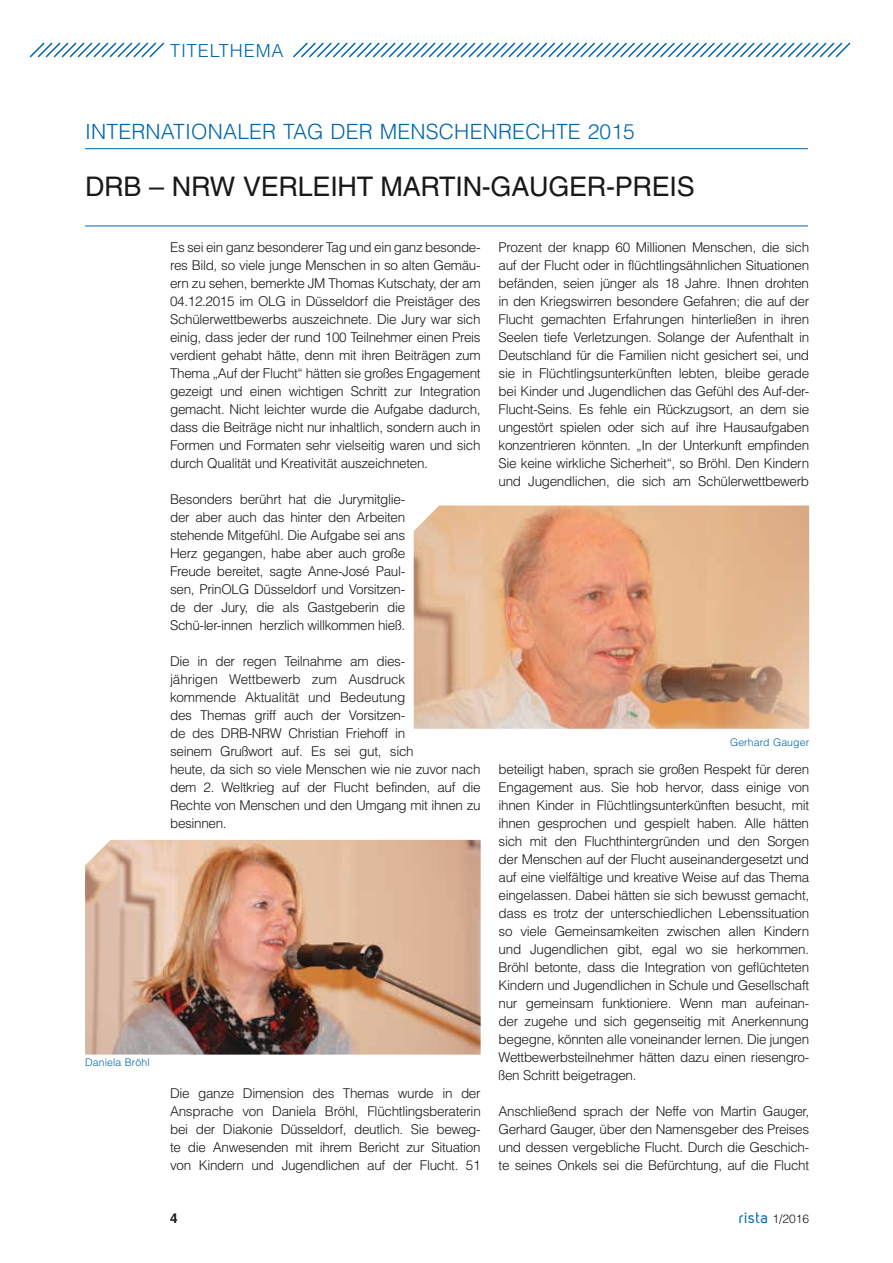
<style>
.page{position:relative;width:893px;height:1263px;background:#fff}
.page>*{position:absolute;margin:0;border:0;box-sizing:border-box;transform-origin:0 0}
.t1{font:27px "Helvetica";letter-spacing:-.01em;color:#1a1918}
.t2{font:300 21px "Helvetica";letter-spacing:.01em;color:#0067ab}
.t3{font:300 18px "Helvetica";color:#0067ab}
.t4{font:300 13.5px/18px "Helvetica";letter-spacing:-.025em;color:#1a1918;text-align:justify}
.t5{font:700 13.5px "Helvetica";color:#1a1918}
.t6{font:300 12px "Helvetica";color:#1a1918}
.t7{font:300 10.5px "Helvetica";letter-spacing:.01em;color:#0067ab}
.s1{font-family:"Uni Sans Regular";font-weight:400;font-size:15px;color:#0067ab}
</style>
<div class="page">
<hr style="left:85px;top:148px;width:723px;height:1px;background:#0067ab">
<hr style="left:85px;top:226px;width:723px;height:1px;background:#0067ab">
<img style="left:85px;top:840px;width:396px;height:214px">
<img style="left:414px;top:505px;width:395px;height:224px">
<svg style="left:29px;top:42px;width:822px;height:16px"></svg>
<h3 class="t3" style="left:170px;top:39px;width:24px">Titelthema</h3>
<h2 class="t2" style="left:85px;top:118px;width:21px">Internationaler</h2>
<h2 class="t2" style="left:283px;top:118px;width:62px">Tag der</h2>
<h2 class="t2" style="left:380px;top:118px;width:33px">Menschenrechte</h2>
<h2 class="t2" style="left:588px;top:118px;width:49px">2015</h2>
<h1 class="t1" style="left:85px;top:171px;width:611px">DRB – NRW VERLEIHT MARTIN-GAUGER-PREIS</h1>
<p class="t7" style="left:85px;top:1056px;width:66px">Daniela Bröhl</p>
<p class="t4" style="left:170px;top:238px;width:312px">Es sei ein ganz besonderer Tag und ein ganz besonde&shy;res Bild, so viele junge Menschen in so alten Gemäu&shy;ern zu sehen, bemerkte JM Thomas Kutschaty, der am 04.12.2015 im OLG in Düsseldorf die Preistäger des Schülerwettbewerbs auszeichnete. Die Jury war sich einig, dass jeder der rund 100 Teilnehmer einen Preis verdient gehabt hätte, denn mit ihren Beiträgen zum Thema „Auf der Flucht“ hätten sie großes Engagement gezeigt und einen wichtigen Schritt zur Integration gemacht. Nicht leichter wurde die Aufgabe dadurch, dass die Beiträge nicht nur inhaltlich, sondern auch in Formen und Formaten sehr vielseitig waren und sich durch Qualität und Kreativität auszeichneten.</p>
<p class="t4" style="left:170px;top:490px;width:237px">Besonders berührt hat die Jurymitglie&shy;der aber auch das hinter den Arbeiten stehende Mitgefühl. Die Aufgabe sei ans Herz gegangen, habe aber auch große Freude bereitet, sagte Anne-José Paul&shy;sen, PrinOLG Düsseldorf und Vorsitzen&shy;de der Jury, die als Gastgeberin die Schü-ler-innen herzlich willkommen hieß.</p>
<p class="t4" style="left:170px;top:652px;width:312px;text-align:left">Die in der regen Teilnahme am dies-<br>jährigen Wettbewerb zum Ausdruck<br>kommende Aktualität und Bedeutung<br>des Themas griff auch der Vorsitzen-<br>de des DRB-NRW Christian Friehoff in<br>seinem Grußwort auf. Es sei gut, sich<br>heute, da sich so viele Menschen wie nie zuvor nach dem 2. Weltkrieg auf der Flucht befinden, auf die Rechte von Menschen und den Umgang mit ihnen zu besinnen.</p>
<p class="t4" style="left:170px;top:1084px;width:312px">Die ganze Dimension des Themas wurde in der Ansprache von Daniela Bröhl, Flüchtlingsberaterin bei der Diakonie Düsseldorf, deutlich. Sie beweg&shy;te die Anwesenden mit ihrem Bericht zur Situation von Kindern und Jugendlichen auf der Flucht. 51</p>
<p class="t4" style="left:499px;top:238px;width:312px">Prozent der knapp 60 Millionen Menschen, die sich auf der Flucht oder in flüchtlingsähnlichen Situationen befänden, seien jünger als 18 Jahre. Ihnen drohten in den Kriegswirren besondere Gefahren; die auf der Flucht gemachten Erfahrungen hinterließen in ihren Seelen tiefe Verletzungen. Solange der Aufenthalt in Deutschland für die Familien nicht gesichert sei, und sie in Flüchtlingsunterkünften lebten, bleibe gerade bei Kinder und Jugendlichen das Gefühl des Auf-der-Flucht-Seins. Es fehle ein Rückzugsort, an dem sie ungestört spielen oder sich auf ihre Hausaufgaben konzentrieren könnten. „In der Unterkunft empfinden Sie keine wirkliche Sicherheit“, so Bröhl. Den Kindern und Jugendlichen, die sich am Schülerwettbewerb</p>
<p class="t7" style="left:730px;top:735px;width:81px">Gerhard Gauger</p>
<p class="t4" style="left:499px;top:760px;width:312px">beteiligt haben, sprach sie großen Respekt für deren Engagement aus. Sie hob hervor, dass einige von ihnen Kinder in Flüchtlingsunterkünften besucht, mit ihnen gesprochen und gespielt haben. Alle hätten sich mit den Fluchthintergründen und den Sorgen der Menschen auf der Flucht auseinandergesetzt und auf eine vielfältige und kreative Weise auf das Thema eingelassen. Dabei hätten sie sich bewusst gemacht, dass es trotz der unterschiedlichen Lebenssituation so viele Gemeinsamkeiten zwischen allen Kindern und Jugendlichen gibt, egal wo sie herkommen.<br>Bröhl betonte, dass die Integration von geflüchteten Kindern und Jugendlichen in Schule und Gesellschaft nur gemeinsam funktioniere. Wenn man aufeinan&shy;der zugehe und sich gegenseitig mit Anerkennung begegne, könnten alle voneinander lernen. Die jungen Wettbewerbsteilnehmer hätten dazu einen riesengro&shy;ßen Schritt beigetragen.</p>
<p class="t4" style="left:499px;top:1102px;width:312px">Anschließend sprach der Neffe von Martin Gauger, Gerhard Gauger, über den Namensgeber des Preises und dessen vergebliche Flucht. Durch die Geschich&shy;te seines Onkels sei die Befürchtung, auf die Flucht</p>
<p class="t5" style="left:170px;top:1210px;width:9px">4</p>
<p class="t6" style="left:739px;top:1211px;width:72px"><span class="s1">rista</span> 1/2016</p>
</div>
